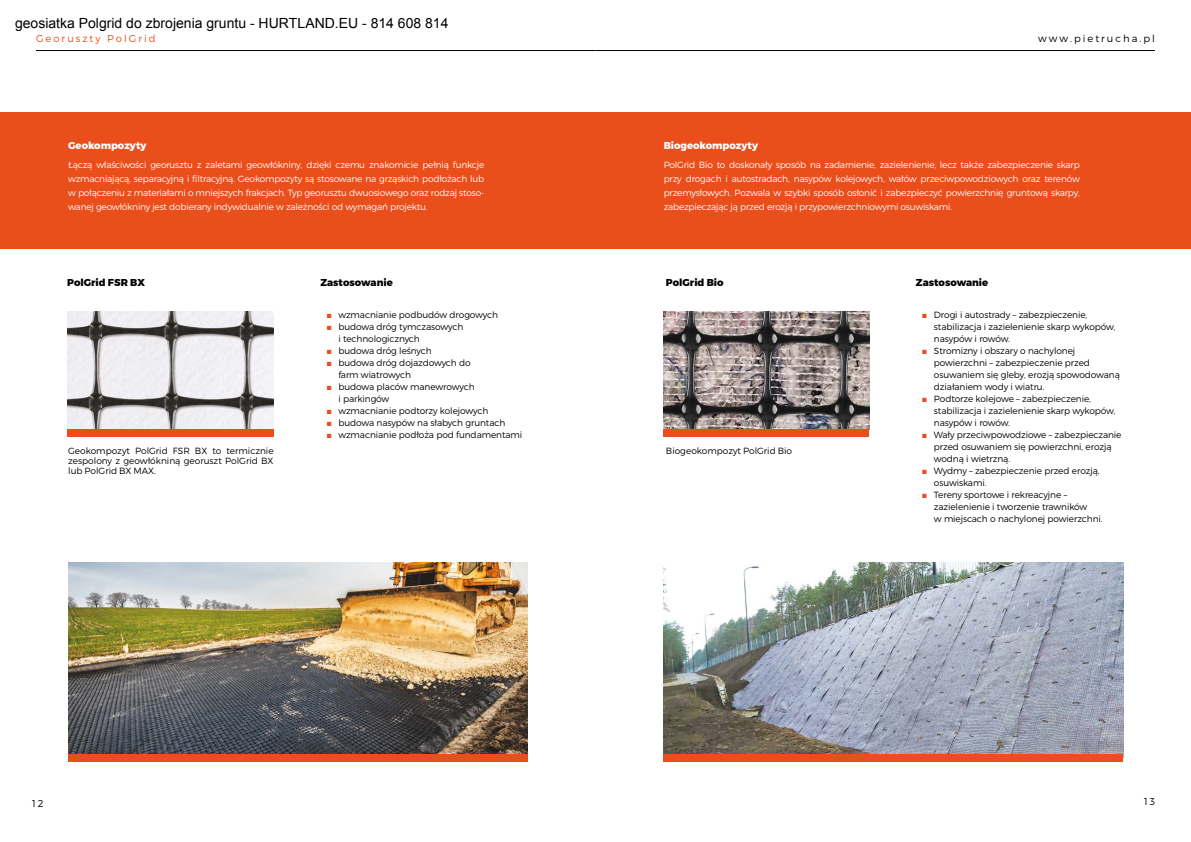
<style>
.page{position:relative;width:1191px;height:842px;background:#fff}
.page>*{position:absolute;margin:0;border:0;box-sizing:border-box;transform-origin:0 0}
.t1{font:800 10px "Montserrat";color:#000}
.t2{font:800 10px "Montserrat";color:#fff}
.t3{font:300 10px "Montserrat";letter-spacing:.2em;color:#000}
.t4{font:300 10px "Montserrat";letter-spacing:.2em;color:#e94e1b}
.t5{font:300 9px/12px "Montserrat";letter-spacing:-.01em;color:#000}
.t6{font:300 9px/14px "Montserrat";letter-spacing:-.02em;color:#fff;text-align:justify}
.s1{font-family:"Arial Narrow";font-weight:400;color:#e94e1b}
</style>
<div class="page">
<hr style="left:36px;top:50px;width:559px;height:1px;background:#000">
<hr style="left:595px;top:50px;width:560px;height:1px;background:#000">
<img style="left:663px;top:311px;width:206px;height:118px">
<div style="left:0;top:112px;width:595px;height:136px;background:#e94e1b"></div>
<div style="left:595px;top:112px;width:596px;height:136px;background:#e94e1b"></div>
<img style="left:67px;top:311px;width:207px;height:118px">
<div style="left:67px;top:429px;width:207px;height:7px;background:#e94e1b"></div>
<div style="left:663px;top:429px;width:206px;height:7px;background:#e94e1b"></div>
<img style="left:663px;top:563px;width:460px;height:191px">
<div style="left:663px;top:754px;width:460px;height:7px;background:#e94e1b"></div>
<img style="left:68px;top:563px;width:460px;height:191px">
<div style="left:68px;top:754px;width:460px;height:7px;background:#e94e1b"></div>
<p class="t4" style="left:36px;top:33px;width:121px">Georuszty PolGrid</p>
<p class="t3" style="left:1038px;top:33px;width:118px">www.pietrucha.pl</p>
<p class="t2" style="left:68px;top:139px;width:80px">Geokompozyty</p>
<p class="t6" style="left:68px;top:158px;width:417px">Łączą właściwości georusztu z zaletami geowłókniny, dzięki czemu znakomicie pełnią funkcje wzmacniającą, separacyjną i filtracyjną. Geokompozyty są stosowane na grząskich podłożach lub w połączeniu z materiałami o mniejszych frakcjach. Typ georusztu dwuosiowego oraz rodzaj stoso&shy;wanej geowłókniny jest dobierany indywidualnie w zależności od wymagań projektu.</p>
<p class="t2" style="left:663px;top:139px;width:96px">Biogeokompozyty</p>
<p class="t6" style="left:663px;top:158px;width:417px">PolGrid Bio to doskonały sposób na zadarnienie, zazielenienie, lecz także zabezpieczenie skarp przy drogach i autostradach, nasypów kolejowych, wałów przeciwpowodziowych oraz terenów przemysłowych. Pozwala w szybki sposób osłonić i zabezpieczyć powierzchnię gruntową skarpy, zabezpieczając ją przed erozją i przypowierzchniowymi osuwiskami.</p>
<p class="t1" style="left:67px;top:277px;width:79px">PolGrid FSR BX</p>
<p class="t1" style="left:320px;top:276px;width:74px">Zastosowanie</p>
<p class="t1" style="left:666px;top:277px;width:59px">PolGrid Bio</p>
<p class="t5" style="left:327px;top:308px;width:173px"><span class="s1">■</span> wzmacnianie podbudów drogowych</p>
<p class="t5" style="left:338px;top:320px;width:126px;text-indent:-11px"><span class="s1">■</span> budowa dróg tymczasowych i technologicznych</p>
<p class="t5" style="left:327px;top:344px;width:106px"><span class="s1">■</span> budowa dróg leśnych</p>
<p class="t5" style="left:338px;top:356px;width:134px;text-indent:-11px"><span class="s1">■</span> budowa dróg dojazdowych do farm wiatrowych</p>
<p class="t5" style="left:338px;top:380px;width:138px;text-indent:-11px"><span class="s1">■</span> budowa placów manewrowych i parkingów</p>
<p class="t5" style="left:327px;top:404px;width:163px"><span class="s1">■</span> wzmacnianie podtorzy kolejowych</p>
<p class="t5" style="left:327px;top:416px;width:180px"><span class="s1">■</span> budowa nasypów na słabych gruntach</p>
<p class="t5" style="left:327px;top:428px;width:197px"><span class="s1">■</span> wzmacnianie podłoża pod fundamentami</p>
<p class="t5" style="left:68px;top:446px;width:207px;line-height:10px;text-align:justify">Geokompozyt PolGrid FSR BX to termicznie zespolony z geowłókniną georuszt PolGrid BX lub PolGrid BX MAX.</p>
<p class="t5" style="left:666px;top:445px;width:128px">Biogeokompozyt PolGrid Bio</p>
<p class="t1" style="left:916px;top:276px;width:74px">Zastosowanie</p>
<p class="t5" style="left:934px;top:308px;width:183px;text-indent:-11px"><span class="s1">■</span> Drogi i autostrady – zabezpieczenie, stabilizacja i zazielenienie skarp wykopów, nasypów i rowów.</p>
<p class="t5" style="left:934px;top:344px;width:188px;text-indent:-11px"><span class="s1">■</span> Stromizny i obszary o nachylonej powierzchni – zabezpieczenie przed osuwaniem się gleby, erozją spowodowaną działaniem wody i wiatru.</p>
<p class="t5" style="left:934px;top:392px;width:183px;text-indent:-11px"><span class="s1">■</span> Podtorze kolejowe – zabezpieczenie, stabilizacja i zazielenienie skarp wykopów, nasypów i rowów.</p>
<p class="t5" style="left:934px;top:428px;width:189px;text-indent:-11px"><span class="s1">■</span> Wały przeciwpowodziowe – zabezpieczanie przed osuwaniem się powierzchni, erozją wodną i wietrzną.</p>
<p class="t5" style="left:934px;top:464px;width:167px;text-indent:-11px"><span class="s1">■</span> Wydmy – zabezpieczenie przed erozją, osuwiskami.</p>
<p class="t5" style="left:934px;top:488px;width:170px;text-indent:-11px"><span class="s1">■</span> Tereny sportowe i rekreacyjne – zazielenienie i tworzenie trawników<br>w miejscach o nachylonej powierzchni.</p>
<p class="t3" style="left:32px;top:797px;width:13px">12</p>
<p class="t3" style="left:1144px;top:796px;width:12px">13</p>
</div>
